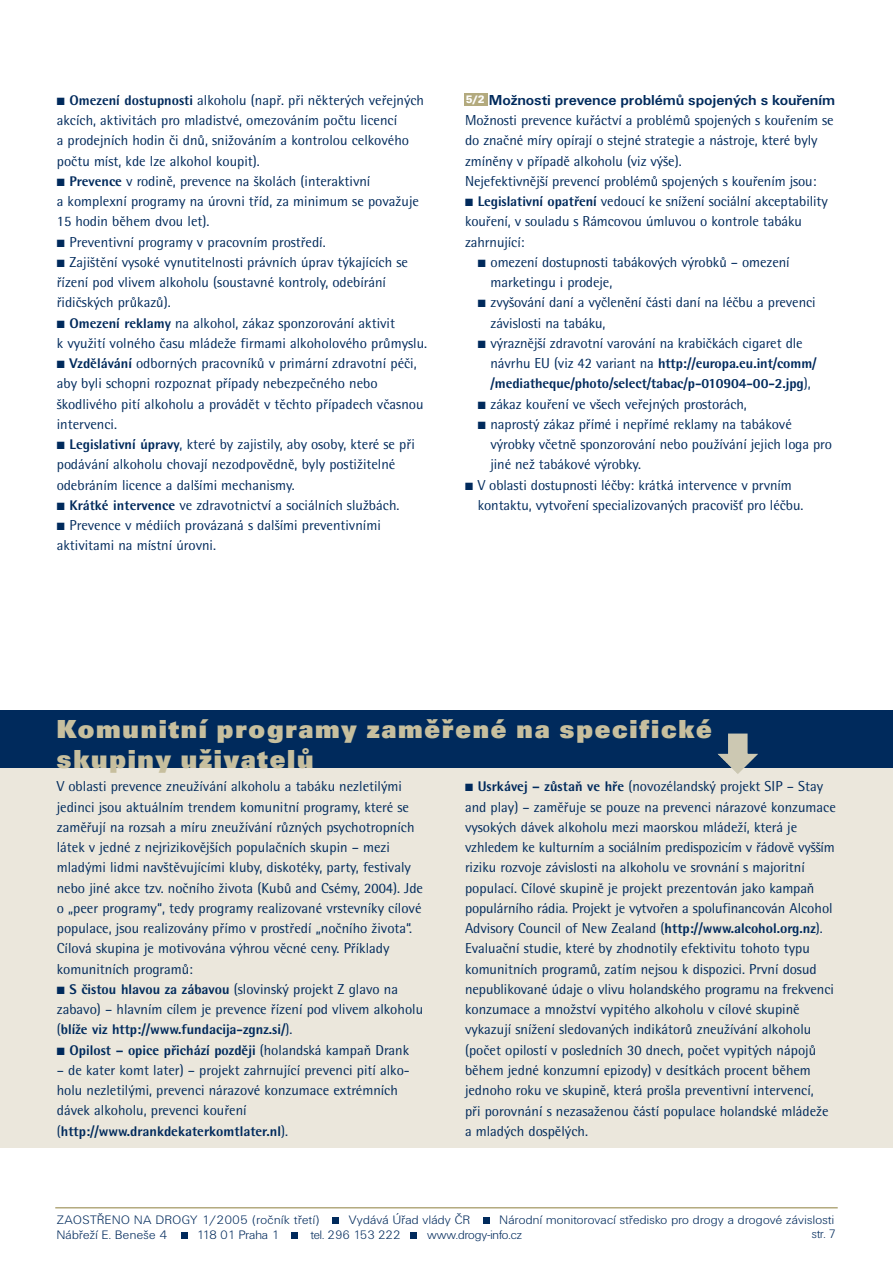
<style>
.page{position:relative;width:893px;height:1263px;background:#fff}
.page>*{position:absolute;margin:0;border:0;box-sizing:border-box;transform-origin:0 0}
.t1{font:700 27px/30px "Unitus DEE Ultr";letter-spacing:.065em;color:#c7bf9e}
.t2{font:16.05px/20.2px "Rotis Semi Sans Extra Bold CE";color:#002a5c}
.t3{font:700 15px "Unitus TEE";letter-spacing:-.005em;color:#002a5c}
.t4{font:14.25px/20.2px "Rotis Semi Sans CE";color:#002a5c}
.t5{font:12.75px "Unitus DEE Ligh";letter-spacing:.025em;color:#002a5c;scale:1.05 1}
.t6{font:12.75px "Unitus DEE Ligh";letter-spacing:.025em;color:#002a5c;scale:1.04 1}
.t7{font:12.75px "Unitus DEE Ligh";color:#002a5c}
.t8{font:12.75px "Unitus DEE Ligh";color:#002a5c;scale:1.05 1}
.t9{font:12.75px "Unitus DEE Ligh";letter-spacing:.025em;color:#002a5c}
.t10{font:11.25px "Unitus TEE Blac";color:#fff}
.s1{font-family:"Rotis Semi Sans Extra Bold CE";font-size:16.05px}
.s2{font-family:"Rotis Semi Sans CE";font-size:14.25px}
</style>
<div class="page">
<hr style="left:55px;top:1207px;width:783px;height:1px;background:#b3aa7e">
<div style="left:332px;top:1217px;width:7px;height:7px;background:#002a5c"></div>
<svg style="left:181px;top:1232px;width:6px;height:6px"></svg>
<div style="left:291px;top:1232px;width:7px;height:6px;background:#002a5c"></div>
<svg style="left:411px;top:1232px;width:6px;height:6px"></svg>
<div style="left:483px;top:1217px;width:6px;height:7px;background:#002a5c"></div>
<div style="left:464px;top:93px;width:23px;height:13px;background:#b3aa7e"></div>
<div style="left:0;top:757px;width:893px;height:391px;background:#ebe7dc"></div>
<div style="left:0;top:710px;width:893px;height:58px;background:#002a5c"></div>
<svg style="left:717px;top:733px;width:41px;height:41px"></svg>
<p class="t4" style="left:57px;top:91px;width:369px">■ <span class="s1">Omezení dostupnosti</span> alkoholu (např. při některých veřejných akcích, aktivitách pro mladistvé, omezováním počtu licencí<br>a prodejních hodin či dnů, snižováním a kontrolou celkového počtu míst, kde lze alkohol koupit).</p>
<p class="t4" style="left:57px;top:172px;width:364px">■ <span class="s1">Prevence</span> v rodině, prevence na školách (interaktivní<br>a komplexní programy na úrovni tříd, za minimum se považuje<br>15 hodin během dvou let).</p>
<p class="t4" style="left:57px;top:233px;width:270px">■ Preventivní programy v pracovním prostředí.</p>
<p class="t4" style="left:57px;top:253px;width:353px">■ Zajištění vysoké vynutitelnosti právních úprav týkajících se řízení pod vlivem alkoholu (soustavné kontroly, odebírání řidičských průkazů).</p>
<p class="t4" style="left:57px;top:314px;width:372px">■ <span class="s1">Omezení reklamy</span> na alkohol, zákaz sponzorování aktivit<br>k využití volného času mládeže firmami alkoholového průmyslu.</p>
<p class="t4" style="left:57px;top:355px;width:368px">■ <span class="s1">Vzdělávání</span> odborných pracovníků v primární zdravotní péči, aby byli schopni rozpoznat případy nebezpečného nebo škodlivého pití alkoholu a provádět v těchto případech včasnou intervenci.</p>
<p class="t4" style="left:57px;top:436px;width:360px">■ <span class="s1">Legislativní úpravy</span>, které by zajistily, aby osoby, které se při podávání alkoholu chovají nezodpovědně, byly postižitelné odebráním licence a dalšími mechanismy.</p>
<p class="t4" style="left:57px;top:496px;width:344px">■ <span class="s1">Krátké intervence</span> ve zdravotnictví a sociálních službách.</p>
<p class="t4" style="left:57px;top:517px;width:326px">■ Prevence v médiích provázaná s dalšími preventivními aktivitami na místní úrovni.</p>
<p class="t3" style="left:489px;top:94px;width:348px">Možnosti prevence problémů spojených s kouřením</p>
<p class="t4" style="left:465px;top:112px;width:370px">Možnosti prevence kuřáctví a problémů spojených s kouřením se do značné míry opírají o stejné strategie a nástroje, které byly zmíněny v případě alkoholu (viz výše).<br>Nejefektivnější prevencí problémů spojených s kouřením jsou:</p>
<p class="t4" style="left:465px;top:193px;width:364px">■ <span class="s1">Legislativní opatření</span> vedoucí ke snížení sociální akceptability kouření, v souladu s Rámcovou úmluvou o kontrole tabáku zahrnující:</p>
<p class="t4" style="left:490px;top:253px;width:301px;text-indent:-13px">■ omezení dostupnosti tabákových výrobků – omezení marketingu i prodeje,</p>
<p class="t4" style="left:490px;top:294px;width:327px;text-indent:-13px">■ zvyšování daní a vyčlenění části daní na léčbu a prevenci závislosti na tabáku,</p>
<p class="t4" style="left:478px;top:334px;width:326px">■ výraznější zdravotní varování na krabičkách cigaret dle</p>
<p class="t2" style="left:490px;top:355px;width:328px"><span class="s2">návrhu EU (viz 42 variant na</span> http://europa.eu.int/comm/ /mediatheque/photo/select/tabac/p-010904-00-2.jpg<span class="s2">),</span></p>
<p class="t4" style="left:478px;top:395px;width:271px">■ zákaz kouření ve všech veřejných prostorách,</p>
<p class="t4" style="left:490px;top:415px;width:343px;text-indent:-13px">■ naprostý zákaz přímé i nepřímé reklamy na tabákové výrobky včetně sponzorování nebo používání jejich loga pro jiné než tabákové výrobky.</p>
<p class="t4" style="left:478px;top:476px;width:327px;text-indent:-13px">■ V oblasti dostupnosti léčby: krátká intervence v prvním kontaktu, vytvoření specializovaných pracovišť pro léčbu.</p>
<p class="t10" style="left:466px;top:95px;width:21px">5/2</p>
<h1 class="t1" style="left:57px;top:716px;width:657px">Komunitní programy zaměřené na specifické skupiny uživatelů</h1>
<p class="t4" style="left:57px;top:778px;width:368px">V oblasti prevence zneužívání alkoholu a tabáku nezletilými jedinci jsou aktuálním trendem komunitní programy, které se zaměřují na rozsah a míru zneužívání různých psychotropních látek v jedné z nejrizikovějších populačních skupin – mezi mladými lidmi navštěvujícími kluby, diskotéky, party, festivaly nebo jiné akce tzv. nočního života (Kubů and Csémy, 2004). Jde o „peer programy“, tedy programy realizované vrstevníky cílové populace, jsou realizovány přímo v prostředí „nočního života“.<br>Cílová skupina je motivována výhrou věcné ceny. Příklady komunitních programů:</p>
<p class="t4" style="left:57px;top:980px;width:368px">■ <span class="s1">S čistou hlavou za zábavou</span> (slovinský projekt Z glavo na zabavo) – hlavním cílem je prevence řízení pod vlivem alkoholu</p>
<p class="t2" style="left:57px;top:1021px;width:237px"><span class="s2">(</span>blíže viz http://www.fundacija-zgnz.si/<span class="s2">).</span></p>
<p class="t2" style="left:57px;top:1041px;width:354px">■ Opilost – opice přichází později <span class="s2">(holandská kampaň Drank</span></p>
<p class="t4" style="left:57px;top:1061px;width:355px">– de kater komt later) – projekt zahrnující prevenci pití alko&shy;holu nezletilými, prevenci nárazové konzumace extrémních dávek alkoholu, prevenci kouření</p>
<p class="t2" style="left:57px;top:1122px;width:233px"><span class="s2">(</span>http://www.drankdekaterkomtlater.nl<span class="s2">).</span></p>
<p class="t4" style="left:465px;top:778px;width:372px">■ <span class="s1">Usrkávej – zůstaň ve hře</span> (novozélandský projekt SIP – Stay and play) – zaměřuje se pouze na prevenci nárazové konzumace vysokých dávek alkoholu mezi maorskou mládeží, která je vzhledem ke kulturním a sociálním predispozicím v řádově vyšším riziku rozvoje závislosti na alkoholu ve srovnání s majoritní populací. Cílové skupině je projekt prezentován jako kampaň populárního rádia. Projekt je vytvořen a spolufinancován Alcohol Advisory Council of New Zealand (<span class="s1">http://www.alcohol.org.nz</span>).<br>Evaluační studie, které by zhodnotily efektivitu tohoto typu komunitních programů, zatím nejsou k dispozici. První dosud nepublikované údaje o vlivu holandského programu na frekvenci konzumace a množství vypitého alkoholu v cílové skupině vykazují snížení sledovaných indikátorů zneužívání alkoholu (počet opilostí v posledních 30 dnech, počet vypitých nápojů během jedné konzumní epizody) v desítkách procent během jednoho roku ve skupině, která prošla preventivní intervencí,<br>při porovnání s nezasaženou částí populace holandské mládeže a mladých dospělých.</p>
<p class="t6" style="left:57px;top:1214px;width:254px">ZAOSTŘENO NA DROGY 1/2005 (ročník třetí)</p>
<p class="t5" style="left:349px;top:1214px;width:117px">Vydává Úřad vlády ČR</p>
<p class="t5" style="left:500px;top:1214px;width:320px">Národní monitorovací středisko pro drogy a drogové závislosti</p>
<p class="t5" style="left:57px;top:1229px;width:107px">Nábřeží E. Beneše 4</p>
<p class="t8" style="left:196px;top:1229px;width:80px">118 01 Praha 1</p>
<p class="t7" style="left:311px;top:1229px;width:91px">tel. 296 153 222</p>
<p class="t7" style="left:427px;top:1229px;width:96px">www.drogy-info.cz</p>
<p class="t9" style="left:812px;top:1229px;width:26px">str. 7</p>
</div>
